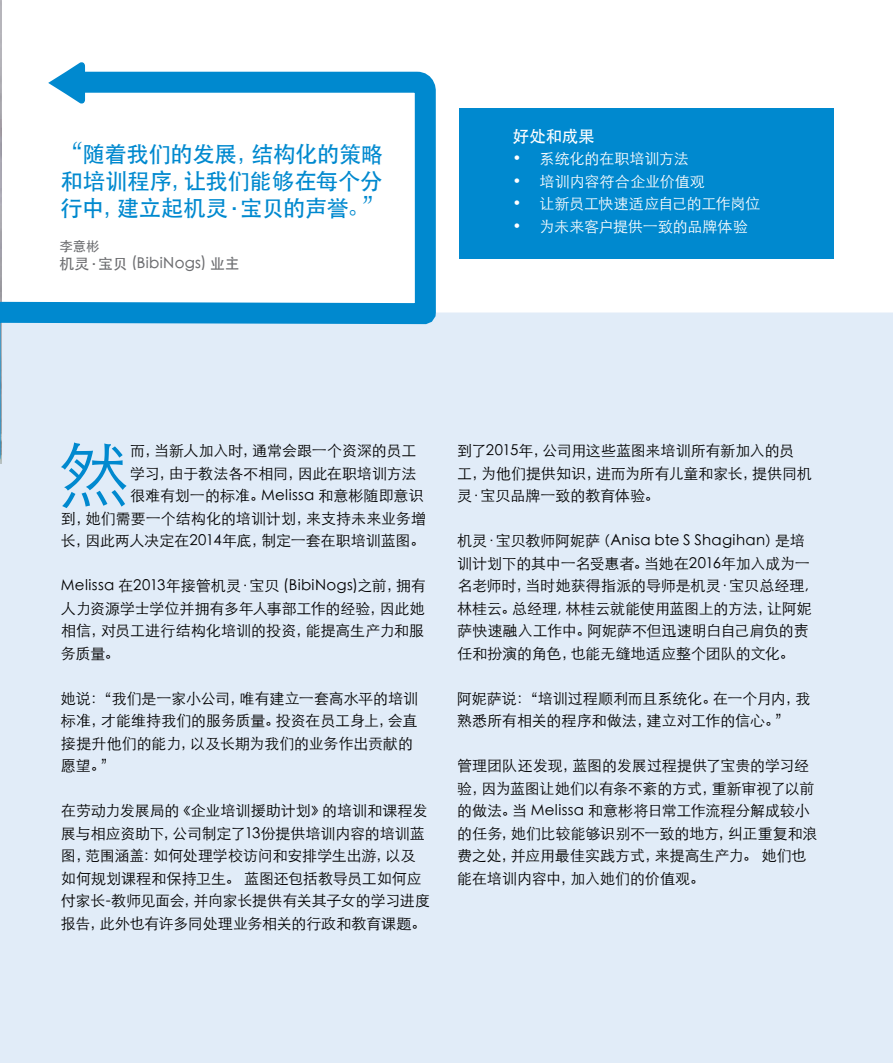
<style>
.page{position:relative;width:893px;height:1063px;background:#fff}
.page>*{position:absolute;margin:0;border:0;box-sizing:border-box;transform-origin:0 0}
.t1{font:300 72.9px "ST Heiti SC";color:#0089cf}
.t2{font:500 22.5px/27px "ST Heiti SC";letter-spacing:-.02em;color:#0089cf;text-align:justify}
.t3{font:500 16.5px "ST Heiti SC";letter-spacing:-.005em;color:#fff}
.t4{font:300 15px/22.5px "ST Heiti SC";letter-spacing:-.005em;color:#000}
.t5{font:300 15px "ST Heiti SC";letter-spacing:-.005em;color:#fff}
.t6{font:500 15px "ST Heiti SC";letter-spacing:.02em;color:#6d6e71}
.t7{font:500 13.5px "ST Heiti SC";color:#6d6e71}
</style>
<div class="page">
<div style="left:0;top:313px;width:893px;height:750px;background:#e1ecf8"></div>
<img style="left:0;top:0;width:1px;height:61px">
<svg style="left:0;top:61px;width:446px;height:423px"></svg>
<svg style="left:48px;top:62px;width:37px;height:42px"></svg>
<div style="left:459px;top:108px;width:374px;height:151px;background:#0089cf"></div>
<h2 class="t2" style="left:60px;top:140px;width:326px">“随着我们的发展，结构化的策略和培训程序，让我们能够在每个分行中，建立起机灵·宝贝的声誉。”</h2>
<p class="t7" style="left:60px;top:238px;width:42px">李意彬</p>
<p class="t6" style="left:60px;top:255px;width:182px">机灵·宝贝 (BibiNogs) 业主</p>
<p class="t3" style="left:513px;top:127px;width:84px">好处和成果</p>
<p class="t5" style="left:513px;top:146px;width:178px">• 系统化的在职培训方法</p>
<p class="t5" style="left:513px;top:168px;width:194px">• 培训内容符合企业价值观</p>
<p class="t5" style="left:513px;top:191px;width:249px">• 让新员工快速适应自己的工作岗位</p>
<p class="t5" style="left:513px;top:213px;width:237px">• 为未来客户提供一致的品牌体验</p>
<h1 class="t1" style="left:57px;top:412px;width:74px">然</h1>
<p class="t4" style="left:130px;top:438px;width:288px">而，当新人加入时，通常会跟一个资深的员工</p>
<p class="t4" style="left:130px;top:460px;width:288px">学习，由于教法各不相同，因此在职培训方法</p>
<p class="t4" style="left:130px;top:483px;width:295px">很难有划一的标准。Melissa 和意彬随即意识</p>
<p class="t4" style="left:61px;top:505px;width:366px">到，她们需要一个结构化的培训计划，来支持未来业务增</p>
<p class="t4" style="left:61px;top:528px;width:366px">长，因此两人决定在2014年底，制定一套在职培训蓝图。</p>
<p class="t4" style="left:61px;top:573px;width:366px;text-align:justify">Melissa 在2013年接管机灵·宝贝 (BibiNogs)之前，拥有人力资源学士学位并拥有多年人事部工作的经验，因此她相信，对员工进行结构化培训的投资，能提高生产力和服务质量。</p>
<p class="t4" style="left:61px;top:685px;width:359px">她说：“我们是一家小公司，唯有建立一套高水平的培训标准，才能维持我们的服务质量。投资在员工身上，会直接提升他们的能力，以及长期为我们的业务作出贡献的愿望。”</p>
<p class="t4" style="left:61px;top:798px;width:371px">在劳动力发展局的《企业培训援助计划》的培训和课程发展与相应资助下，公司制定了13份提供培训内容的培训蓝图，范围涵盖：如何处理学校访问和安排学生出游，以及如何规划课程和保持卫生。 蓝图还包括教导员工如何应付家长-教师见面会，并向家长提供有关其子女的学习进度报告，此外也有许多同处理业务相关的行政和教育课题。</p>
<p class="t4" style="left:457px;top:438px;width:356px">到了2015年，公司用这些蓝图来培训所有新加入的员工，为他们提供知识，进而为所有儿童和家长，提供同机灵·宝贝品牌一致的教育体验。</p>
<p class="t4" style="left:457px;top:528px;width:356px">机灵·宝贝教师阿妮萨（Anisa bte S Shagihan）是培训计划下的其中一名受惠者。当她在2016年加入成为一名老师时，当时她获得指派的导师是机灵·宝贝总经理,林桂云。总经理, 林桂云就能使用蓝图上的方法，让阿妮萨快速融入工作中。阿妮萨不但迅速明白自己肩负的责任和扮演的角色，也能无缝地适应整个团队的文化。</p>
<p class="t4" style="left:457px;top:685px;width:355px">阿妮萨说：“培训过程顺利而且系统化。在一个月内，我熟悉所有相关的程序和做法，建立对工作的信心。”</p>
<p class="t4" style="left:457px;top:753px;width:362px">管理团队还发现，蓝图的发展过程提供了宝贵的学习经验，因为蓝图让她们以有条不紊的方式，重新审视了以前的做法。当 Melissa 和意彬将日常工作流程分解成较小的任务，她们比较能够识别不一致的地方，纠正重复和浪费之处，并应用最佳实践方式，来提高生产力。 她们也能在培训内容中，加入她们的价值观。</p>
</div>
